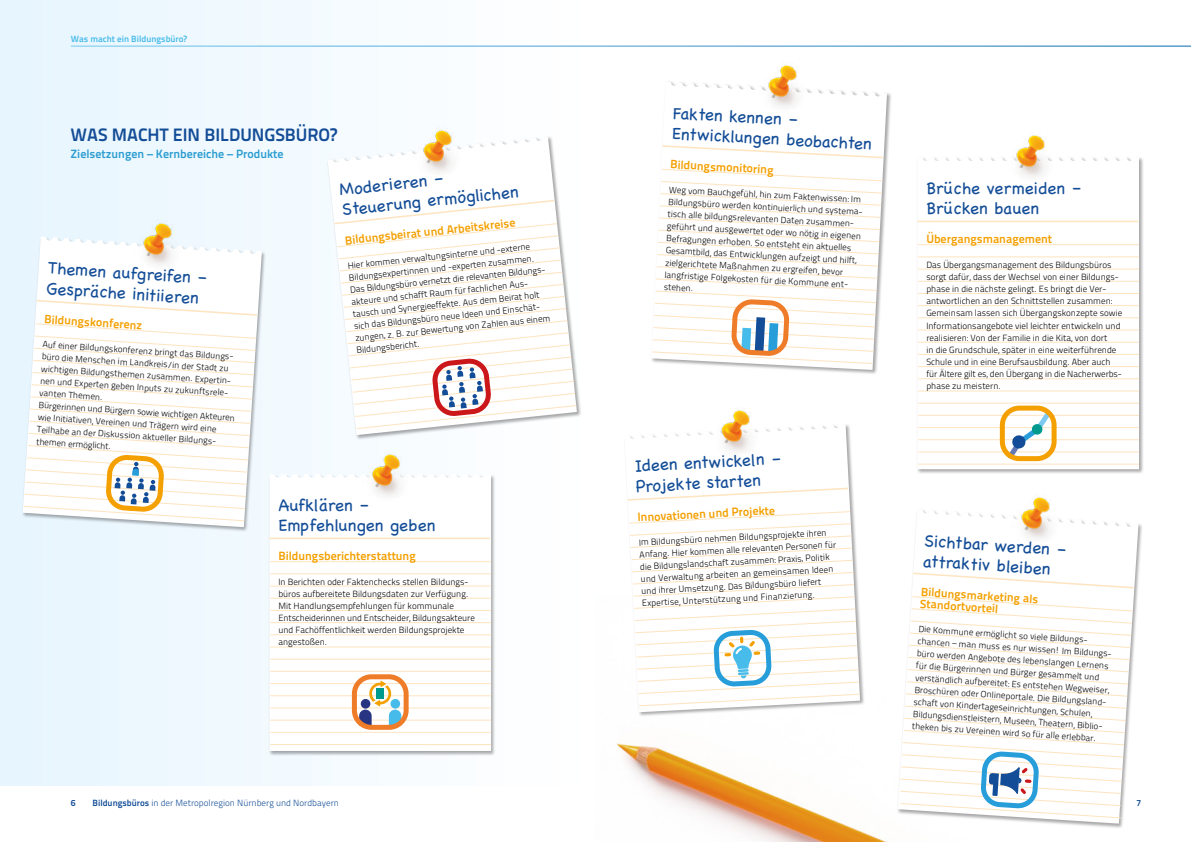
<style>
.page{position:relative;width:1191px;height:842px;background:#fff}
.page>*{position:absolute;margin:0;border:0;box-sizing:border-box;transform-origin:0 0}
.t1{font:18px "Titillium Text 25 L 800 wt";color:#134d97}
.t2{font:17px/20.4px "Chalkboard";color:#134d97}
.t3{font:12px/12.1px "Titillium Text 25 L 800 wt";color:#f4a000}
.t4{font:12px "Titillium Text 25 L 800 wt";color:#2b9dd1}
.t5{font:9px/12.2px "Titillium Text 25 L 250 wt";color:#000}
.t6{font:9px "Titillium Text 25 L 250 wt";color:#134d97}
.t7{font:9px "Titillium Text 25 L 800 wt";color:#47bbea}
.t8{font:9px "Titillium Text 25 L 800 wt";color:#134d97}
.s1{font-family:"Titillium Text 25 L 800 wt"}
</style>
<div class="page">
<div style="left:0;top:0;width:595px;height:785px;background:linear-gradient(to right,#e6f5fe,#fff)"></div>
<img style="left:617px;top:743px;width:270px;height:99px">
<div style="left:16px;top:230px;width:253px;height:304px;background:#eaf6fe"></div>
<svg style="left:23px;top:236px;width:239px;height:291px"></svg>
<svg style="left:35px;top:299px;width:223px;height:18px"></svg>
<svg style="left:320px;top:130px;width:264px;height:312px"></svg>
<svg style="left:327px;top:137px;width:250px;height:298px"></svg>
<div style="left:263px;top:468px;width:235px;height:289px;background:#fff;opacity:.07"></div>
<svg style="left:269px;top:474px;width:222px;height:277px"></svg>
<hr style="left:269px;top:538px;width:221px;height:1px;background:#fee4c0">
<hr style="left:270px;top:561px;width:221px;height:1px;background:#fee4c0">
<hr style="left:270px;top:573px;width:221px;height:1px;background:#fee4c0">
<hr style="left:270px;top:586px;width:221px;height:1px;background:#fee4c0">
<hr style="left:270px;top:598px;width:221px;height:1px;background:#fee4c0">
<hr style="left:270px;top:610px;width:221px;height:1px;background:#fee4c0">
<hr style="left:270px;top:622px;width:221px;height:1px;background:#fee4c0">
<hr style="left:270px;top:634px;width:221px;height:1px;background:#fee4c0">
<hr style="left:270px;top:647px;width:221px;height:1px;background:#fee4c0">
<hr style="left:270px;top:659px;width:221px;height:1px;background:#fee4c0">
<hr style="left:270px;top:671px;width:221px;height:1px;background:#fee4c0">
<hr style="left:270px;top:683px;width:221px;height:1px;background:#fee4c0">
<hr style="left:270px;top:695px;width:221px;height:1px;background:#fee4c0">
<hr style="left:270px;top:707px;width:221px;height:1px;background:#fee4c0">
<hr style="left:270px;top:720px;width:221px;height:1px;background:#fee4c0">
<hr style="left:270px;top:732px;width:221px;height:1px;background:#fee4c0">
<hr style="left:270px;top:744px;width:221px;height:1px;background:#fee4c0">
<svg style="left:669px;top:81px;width:222px;height:293px"></svg>
<svg style="left:669px;top:82px;width:218px;height:288px"></svg>
<svg style="left:662px;top:144px;width:222px;height:15px"></svg>
<div style="left:911px;top:151px;width:234px;height:325px;background:#fff;opacity:.07"></div>
<svg style="left:917px;top:157px;width:222px;height:312px"></svg>
<hr style="left:917px;top:221px;width:221px;height:1px;background:#fee4c0">
<hr style="left:918px;top:244px;width:221px;height:1px;background:#fee4c0">
<hr style="left:918px;top:256px;width:221px;height:1px;background:#fee4c0">
<hr style="left:918px;top:269px;width:221px;height:1px;background:#fee4c0">
<hr style="left:918px;top:281px;width:221px;height:1px;background:#fee4c0">
<hr style="left:918px;top:293px;width:221px;height:1px;background:#fee4c0">
<hr style="left:918px;top:305px;width:221px;height:1px;background:#fee4c0">
<hr style="left:918px;top:317px;width:221px;height:1px;background:#fee4c0">
<hr style="left:918px;top:330px;width:221px;height:1px;background:#fee4c0">
<hr style="left:918px;top:342px;width:221px;height:1px;background:#fee4c0">
<hr style="left:918px;top:354px;width:221px;height:1px;background:#fee4c0">
<hr style="left:918px;top:366px;width:221px;height:1px;background:#fee4c0">
<hr style="left:918px;top:378px;width:221px;height:1px;background:#fee4c0">
<hr style="left:918px;top:391px;width:221px;height:1px;background:#fee4c0">
<hr style="left:918px;top:403px;width:221px;height:1px;background:#fee4c0">
<hr style="left:918px;top:415px;width:221px;height:1px;background:#fee4c0">
<hr style="left:918px;top:427px;width:221px;height:1px;background:#fee4c0">
<svg style="left:639px;top:628px;width:225px;height:88px"></svg>
<svg style="left:630px;top:424px;width:230px;height:288px"></svg>
<svg style="left:627px;top:487px;width:222px;height:14px"></svg>
<svg style="left:897px;top:510px;width:241px;height:314px"></svg>
<svg style="left:911px;top:572px;width:224px;height:17px"></svg>
<hr style="left:918px;top:439px;width:221px;height:1px;background:#fee4c0">
<hr style="left:918px;top:452px;width:221px;height:1px;background:#fee4c0">
<hr style="left:918px;top:464px;width:221px;height:1px;background:#fee4c0">
<hr style="left:71px;top:46px;width:1120px;height:1px;background:#fff">
<svg style="left:1007px;top:412px;width:44px;height:47px"></svg>
<div style="left:999px;top:406px;width:57px;height:55px;border:5px solid #f4a000;border-radius:17px"></div>
<svg style="left:23px;top:323px;width:234px;height:199px"></svg>
<svg style="left:652px;top:169px;width:231px;height:195px"></svg>
<svg style="left:333px;top:199px;width:244px;height:230px"></svg>
<svg style="left:359px;top:680px;width:42px;height:44px"></svg>
<div style="left:352px;top:674px;width:56px;height:56px;border:5px solid #ef7c28;border-radius:17px"></div>
<svg style="left:899px;top:596px;width:234px;height:226px"></svg>
<svg style="left:629px;top:511px;width:231px;height:195px"></svg>
<img style="left:122px;top:214px;width:71px;height:60px">
<img style="left:401px;top:121px;width:72px;height:60px">
<img style="left:350px;top:446px;width:71px;height:60px">
<img style="left:700px;top:410px;width:71px;height:51px">
<img style="left:746px;top:65px;width:72px;height:51px">
<img style="left:994px;top:135px;width:72px;height:52px">
<img style="left:999px;top:497px;width:72px;height:51px">
<p class="t7" style="left:71px;top:32px;width:118px">Was macht ein Bildungsbüro?</p>
<h1 class="t1" style="left:70px;top:121px;width:268px">WAS MACHT EIN BILDUNGSBÜRO?</h1>
<h3 class="t4" style="left:70px;top:145px;width:215px">Zielsetzungen – Kernbereiche – Produkte</h3>
<h2 class="t2" style="left:48px;top:257px;width:162px;rotate:4deg">Themen aufgreifen –<br>Gespräche initiieren</h2>
<h3 class="t3" style="left:45px;top:312px;width:100px;rotate:4deg">Bildungskonferenz</h3>
<p class="t5" style="left:43px;top:337px;width:198px;rotate:4deg">Auf einer Bildungskonferenz bringt das Bildungs&shy;büro die Menschen im Landkreis/in der Stadt zu wichtigen Bildungsthemen zusammen. Expertin&shy;nen und Experten geben Inputs zu zukunftsrele&shy;vanten Themen.<br>Bürgerinnen und Bürgern sowie wichtigen Akteuren wie Initiativen, Vereinen und Trägern wird eine Teilhabe an der Diskussion aktueller Bildungs&shy;themen ermöglicht.</p>
<h2 class="t2" style="left:338px;top:179px;width:179px;rotate:-6deg">Moderieren –<br>Steuerung ermöglichen</h2>
<h3 class="t3" style="left:344px;top:234px;width:173px;rotate:-6deg">Bildungsbeirat und Arbeitskreise</h3>
<p class="t5" style="left:347px;top:259px;width:198px;rotate:-6deg">Hier kommen verwaltungsinterne und -externe Bildungsexpertinnen und -experten zusammen.<br>Das Bildungsbüro vernetzt die relevanten Bildungs&shy;akteure und schafft Raum für fachlichen Aus&shy;tausch und Synergieeffekte. Aus dem Beirat holt sich das Bildungsbüro neue Ideen und Einschät&shy;zungen, z. B. zur Bewertung von Zahlen aus einem Bildungsbericht.</p>
<h2 class="t2" style="left:278px;top:494px;width:158px">Aufklären –<br>Empfehlungen geben</h2>
<h3 class="t3" style="left:278px;top:549px;width:139px">Bildungsberichterstattung</h3>
<p class="t5" style="left:278px;top:575px;width:198px">In Berichten oder Faktenchecks stellen Bildungs&shy;büros aufbereitete Bildungsdaten zur Verfügung.<br>Mit Handlungsempfehlungen für kommunale Entscheiderinnen und Entscheider, Bildungsakteure und Fachöffentlichkeit werden Bildungsprojekte angestoßen.</p>
<p class="t8" style="left:71px;top:796px;width:6px">6</p>
<p class="t6" style="left:93px;top:796px;width:248px"><span class="s1">Bildungsbüros</span> in der Metropolregion Nürnberg und Nordbayern</p>
<h2 class="t2" style="left:673px;top:103px;width:202px;rotate:3deg">Fakten kennen –<br>Entwicklungen beobachten</h2>
<h3 class="t3" style="left:670px;top:157px;width:105px;rotate:3deg">Bildungsmonitoring</h3>
<p class="t5" style="left:669px;top:183px;width:196px;rotate:3deg">Weg vom Bauchgefühl, hin zum Faktenwissen: Im Bildungsbüro werden kontinuierlich und systema&shy;tisch alle bildungsrelevanten Daten zusammen&shy;geführt und ausgewertet oder wo nötig in eigenen Befragungen erhoben. So entsteht ein aktuelles Gesamtbild, das Entwicklungen aufzeigt und hilft, zielgerichtete Maßnahmen zu ergreifen, bevor langfristige Folgekosten für die Kommune ent&shy;stehen.</p>
<h2 class="t2" style="left:634px;top:456px;width:148px;rotate:-3deg">Ideen entwickeln –<br>Projekte starten</h2>
<h3 class="t3" style="left:637px;top:510px;width:139px;rotate:-3deg">Innovationen und Projekte</h3>
<p class="t5" style="left:638px;top:536px;width:198px;rotate:-3deg">Im Bildungsbüro nehmen Bildungsprojekte ihren Anfang. Hier kommen alle relevanten Personen für die Bildungslandschaft zusammen: Praxis, Politik und Verwaltung arbeiten an gemeinsamen Ideen und ihrer Umsetzung. Das Bildungsbüro liefert Expertise, Unterstützung und Finanzierung.</p>
<h2 class="t2" style="left:926px;top:178px;width:157px">Brüche vermeiden –<br>Brücken bauen</h2>
<h3 class="t3" style="left:926px;top:232px;width:127px">Übergangsmanagement</h3>
<p class="t5" style="left:926px;top:258px;width:197px">Das Übergangsmanagement des Bildungsbüros sorgt dafür, dass der Wechsel von einer Bildungs&shy;phase in die nächste gelingt. Es bringt die Ver&shy;antwortlichen an den Schnittstellen zusammen:<br>Gemeinsam lassen sich Übergangskonzepte sowie Informationsangebote viel leichter entwickeln und realisieren: Von der Familie in die Kita, von dort<br>in die Grundschule, später in eine weiterführende Schule und in eine Berufsausbildung. Aber auch für Ältere gilt es, den Übergang in die Nacherwerbs&shy;phase zu meistern.</p>
<h2 class="t2" style="left:925px;top:530px;width:144px;rotate:4deg">Sichtbar werden – attraktiv bleiben</h2>
<h3 class="t3" style="left:921px;top:585px;width:119px;rotate:4deg">Bildungsmarketing als<br>Standortvorteil</h3>
<p class="t5" style="left:919px;top:622px;width:196px;rotate:4deg">Die Kommune ermöglicht so viele Bildungs&shy;chancen – man muss es nur wissen! Im Bildungs&shy;büro werden Angebote des lebenslangen Lernens für die Bürgerinnen und Bürger gesammelt und verständlich aufbereitet: Es entstehen Wegweiser, Broschüren oder Onlineportale. Die Bildungsland&shy;schaft von Kindertageseinrichtungen, Schulen, Bildungsdienstleistern, Museen, Theatern, Biblio&shy;theken bis zu Vereinen wird so für alle erlebbar.</p>
<p class="t8" style="left:1136px;top:796px;width:6px">7</p>
</div>
